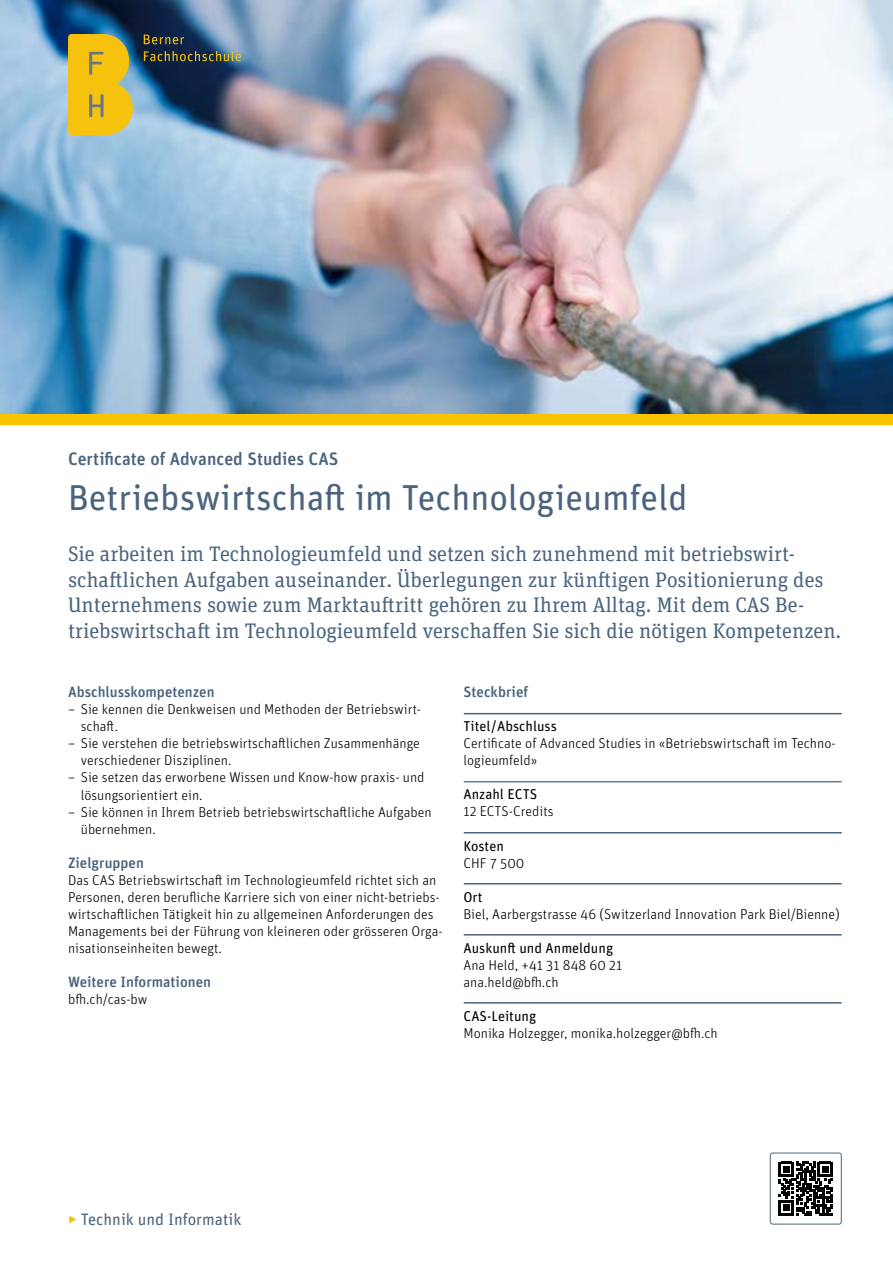
<style>
.page{position:relative;width:893px;height:1263px;background:#fff}
.page>*{position:absolute;margin:0;border:0;box-sizing:border-box;transform-origin:0 0}
.t1{font:36px "Unit Rounded Pro";color:#4b647d}
.t2{font:21px/25.5px "Unit Slab Pro";color:#4b647d}
.t3{font:500 18px "Unit Rounded Pro";color:#4b647d}
.t4{font:16.5px "Unit Rounded Pro";color:#4b647d}
.t5{font:500 15px "Unit Rounded Pro";color:#4b647d}
.t6{font:300 14.25px/17px "Unit Rounded Pro";color:#000}
.t7{font:14.25px "Unit Rounded Pro";color:#000}
.s1{font-weight:300;color:#fac300}
</style>
<div class="page">
<img style="left:0;top:0;width:893px;height:415px">
<svg style="left:68px;top:34px;width:65px;height:101px;background:#e0ba26"></svg>
<svg style="left:144px;top:35px;width:40px;height:9px"></svg>
<svg style="left:144px;top:51px;width:97px;height:10px"></svg>
<div style="left:0;top:415px;width:893px;height:10px;background:#fac300"></div>
<hr style="left:464px;top:713px;width:377px;height:1px;background:#4b647d">
<hr style="left:464px;top:781px;width:377px;height:1px;background:#697d91">
<hr style="left:464px;top:832px;width:377px;height:1px;background:#4b647d">
<hr style="left:464px;top:883px;width:377px;height:1px;background:#4b647d">
<hr style="left:464px;top:934px;width:377px;height:1px;background:#4b647d">
<hr style="left:464px;top:1002px;width:377px;height:1px;background:#4b647d">
<svg style="left:779px;top:1161px;width:54px;height:54px"></svg>
<div style="left:770px;top:1152px;width:72px;height:73px;border:1px solid #697d91;border-radius:3px"></div>
<p class="t3" style="left:68px;top:446px;width:272px">Certificate of Advanced Studies CAS</p>
<h1 class="t1" style="left:68px;top:473px;width:621px">Betriebswirtschaft im Technologieumfeld</h1>
<p class="t2" style="left:68px;top:541px;width:775px">Sie arbeiten im Technologieumfeld und setzen sich zunehmend mit betriebswirt&shy;schaftlichen Aufgaben auseinander. Überlegungen zur künftigen Positionierung des Unternehmens sowie zum Marktauftritt gehören zu Ihrem Alltag. Mit dem CAS Be&shy;triebswirtschaft im Technologieumfeld verschaffen Sie sich die nötigen Kompetenzen.</p>
<p class="t5" style="left:68px;top:682px;width:148px">Abschlusskompetenzen</p>
<p class="t6" style="left:81px;top:701px;width:342px;text-indent:-13px">– Sie kennen die Denkweisen und Methoden der Betriebswirt&shy;schaft.</p>
<p class="t6" style="left:81px;top:735px;width:341px;text-indent:-13px">– Sie verstehen die betriebswirtschaftlichen Zusammenhänge verschiedener Disziplinen.</p>
<p class="t6" style="left:81px;top:769px;width:345px;text-indent:-13px">– Sie setzen das erworbene Wissen und Know-how praxis- und lösungsorientiert ein.</p>
<p class="t6" style="left:81px;top:803px;width:352px;text-indent:-13px">– Sie können in Ihrem Betrieb betriebswirtschaftliche Aufgaben übernehmen.</p>
<p class="t5" style="left:68px;top:852px;width:77px">Zielgruppen</p>
<p class="t6" style="left:68px;top:871px;width:376px">Das CAS Betriebswirtschaft im Technologieumfeld richtet sich an Personen, deren berufliche Karriere sich von einer nicht-betriebs&shy;wirtschaftlichen Tätigkeit hin zu allgemeinen Anforderungen des Managements bei der Führung von kleineren oder grösseren Orga&shy;nisationseinheiten bewegt.</p>
<p class="t5" style="left:68px;top:971px;width:144px">Weitere Informationen</p>
<p class="t6" style="left:68px;top:990px;width:81px">bfh.ch/cas-bw</p>
<p class="t5" style="left:463px;top:682px;width:66px">Steckbrief</p>
<p class="t7" style="left:463px;top:717px;width:95px">Titel/Abschluss</p>
<p class="t6" style="left:463px;top:735px;width:374px">Certificate of Advanced Studies in «Betriebswirtschaft im Techno&shy;logieumfeld»</p>
<p class="t7" style="left:463px;top:785px;width:75px">Anzahl ECTS</p>
<p class="t6" style="left:463px;top:803px;width:92px">12 ECTS-Credits</p>
<p class="t7" style="left:463px;top:836px;width:42px">Kosten</p>
<p class="t6" style="left:463px;top:854px;width:62px">CHF 7 500</p>
<p class="t7" style="left:463px;top:887px;width:21px">Ort</p>
<p class="t6" style="left:463px;top:905px;width:378px">Biel, Aarbergstrasse 46 (Switzerland Innovation Park Biel/Bienne)</p>
<p class="t7" style="left:463px;top:938px;width:151px">Auskunft und Anmeldung</p>
<p class="t6" style="left:463px;top:956px;width:160px">Ana Held, +41 31 848 60 21 ana.held@bfh.ch</p>
<p class="t7" style="left:463px;top:1006px;width:74px">CAS-Leitung</p>
<p class="t6" style="left:463px;top:1024px;width:256px">Monika Holzegger, monika.holzegger@bfh.ch</p>
<p class="t4" style="left:68px;top:1207px;width:175px"><span class="s1">‣</span> Technik und Informatik</p>
</div>
